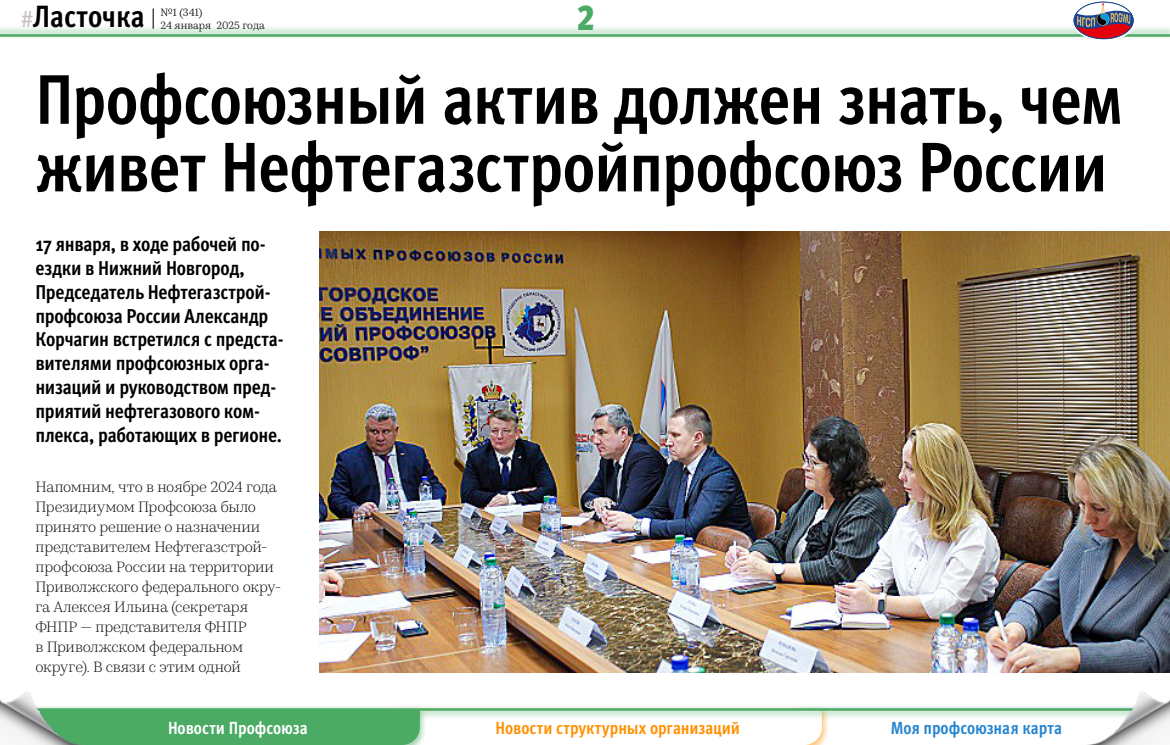
<style>
.page{position:relative;width:1170px;height:745px;background:#fff}
.page>*{position:absolute;margin:0;border:0;box-sizing:border-box;transform-origin:0 0}
.t1{font:700 condensed 70px/67.5px "Meta Pro";letter-spacing:-.015em;color:#000}
.t2{font:900 condensed 36.25px "Meta Pro";color:#4baa64}
.t3{font:700 condensed 30.75px "Meta Pro";color:#000}
.t4{font:700 condensed 20px/23.8px "Meta Pro";letter-spacing:-.015em;color:#000}
.t5{font:700 condensed 17.5px "Meta Pro";color:#ff9000}
.t6{font:700 condensed 17.5px "Meta Pro";letter-spacing:-.005em;color:#2585d0}
.t7{font:700 condensed 17.5px "Meta Pro";color:#fff}
.t8{font:300 15px/20px "Kazimir Text";letter-spacing:-.01em;color:#000}
.t9{font:10.62px/12.5px "Kazimir Text";color:#000}
.s1{font-weight:400;font-stretch:normal;font-size:22.5px;color:#c6c0be}
</style>
<div class="page">
<img style="left:319px;top:231px;width:850px;height:440px">
<svg style="left:153px;top:8px;width:1px;height:16px"></svg>
<div style="left:0;top:24px;width:1169px;height:17px;background:#4baa64;opacity:.3"></div>
<hr style="left:0;top:34px;width:1169px;height:3px;background:#4baa64">
<svg style="left:87px;top:720px;width:741px;height:24px"></svg>
<div style="left:0;top:703px;width:1169px;height:17px;background:#4baa64;opacity:.3"></div>
<hr style="left:0;top:707px;width:1169px;height:3px;background:#4baa64">
<img style="left:0;top:691px;width:87px;height:53px">
<img style="left:1082px;top:691px;width:87px;height:53px">
<svg style="left:1072px;top:2px;width:63px;height:38px"></svg>
<div style="left:1072px;top:0;width:63px;height:41px;border:1px solid #fff;border-radius:50%"></div>
<h3 class="t3" style="left:21px;top:-7px;width:125px"><span class="s1">#</span>Ласточка</h3>
<p class="t9" style="left:160px;top:6px;width:106px">№1 (341)<br>24 января 2025 года</p>
<h2 class="t2" style="left:576px;top:-12px;width:19px">2</h2>
<h1 class="t1" style="left:35px;top:62px;width:1089px">Профсоюзный актив должен знать, чем живет Нефтегазстройпрофсоюз России</h1>
<p class="t4" style="left:35px;top:231px;width:250px">17 января, в ходе рабочей по&shy;ездки в Нижний Новгород,<br>Председатель Нефтегазстрой&shy;профсоюза России Александр<br>Корчагин встретился с предста&shy;вителями профсоюзных орга&shy;низаций и руководством пред&shy;приятий нефтегазового ком&shy;плекса, работающих в регионе.</p>
<p class="t8" style="left:35px;top:475px;width:247px">Напомним, что в ноябре 2024 года<br>Президиумом Профсоюза было принято решение о назначении представителем Нефтегазстрой&shy;профсоюза России на территории<br>Приволжского федерального окру&shy;га Алексея Ильина (секретаря<br>ФНПР — представителя ФНПР<br>в Приволжском федеральном округе). В связи с этим одной</p>
<p class="t7" style="left:168px;top:713px;width:141px">Новости Профсоюза</p>
<p class="t5" style="left:495px;top:713px;width:246px">Новости структурных организаций</p>
<p class="t6" style="left:890px;top:713px;width:173px">Моя профсоюзная карта</p>
</div>
